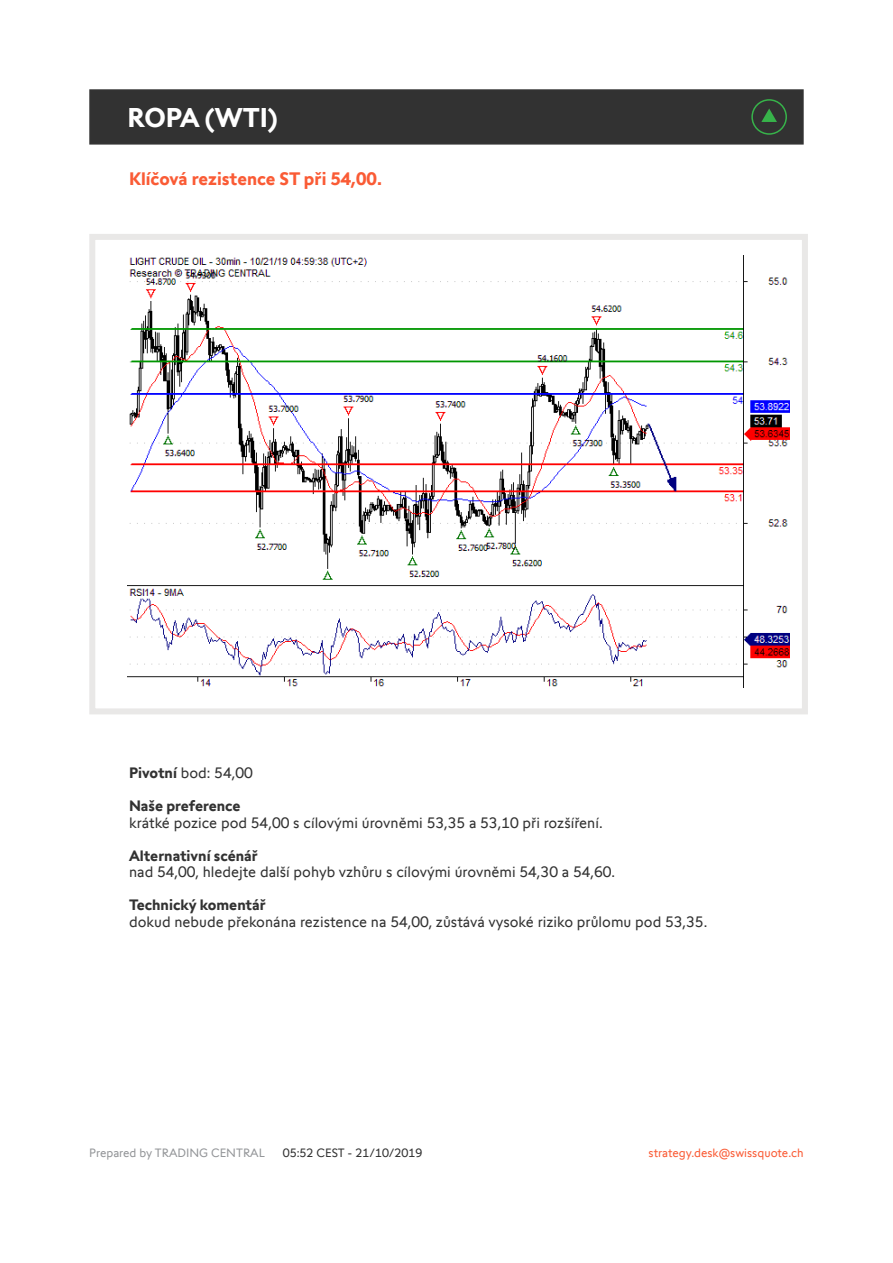
<style>
.page{position:relative;width:893px;height:1263px;background:#fff}
.page>*{position:absolute;margin:0;border:0;box-sizing:border-box;transform-origin:0 0}
.t1{font:700 27px "Swissquote CT";color:#fff}
.t2{font:700 18px "Swissquote CT";color:#fa5b35}
.t3{font:15px "Swissquote CT";color:#323232}
.t4{font:700 15px "Swissquote CT";color:#323232}
.t5{font:12px "Swissquote CT";color:#fa5b35}
.t6{font:12px "Swissquote CT";color:#939598}
.t7{font:12px "Swissquote CT";color:#323232}
.s1{font-weight:700}
</style>
<div class="page">
<div style="left:89px;top:234px;width:719px;height:480px;border:6px solid #e9e8e7"></div>
<div style="left:89px;top:89px;width:715px;height:56px;background:#323232;border:2px solid #323232"></div>
<img style="left:128px;top:255px;width:661px;height:432px">
<svg style="left:751px;top:99px;width:36px;height:36px"></svg>
<h1 class="t1" style="left:128px;top:101px;width:152px">ROPA (WTI)</h1>
<p class="t2" style="left:129px;top:168px;width:254px">Klíčová rezistence ST při 54,00.</p>
<p class="t3" style="left:129px;top:764px;width:125px"><span class="s1">Pivotní</span> bod: 54,00</p>
<p class="t4" style="left:129px;top:797px;width:113px">Naše preference</p>
<p class="t3" style="left:129px;top:814px;width:475px">krátké pozice pod 54,00 s cílovými úrovněmi 53,35 a 53,10 při rozšíření.</p>
<p class="t4" style="left:129px;top:846px;width:130px">Alternativní scénář</p>
<p class="t3" style="left:129px;top:863px;width:488px">nad 54,00, hledejte další pohyb vzhůru s cílovými úrovněmi 54,30 a 54,60.</p>
<p class="t4" style="left:129px;top:896px;width:138px">Technický komentář</p>
<p class="t3" style="left:129px;top:913px;width:580px">dokud nebude překonána rezistence na 54,00, zůstává vysoké riziko průlomu pod 53,35.</p>
<p class="t6" style="left:89px;top:1145px;width:177px">Prepared by TRADING CENTRAL</p>
<p class="t7" style="left:283px;top:1145px;width:141px">05:52 CEST - 21/10/2019</p>
<p class="t5" style="left:649px;top:1145px;width:157px">strategy.desk@swissquote.ch</p>
</div>
